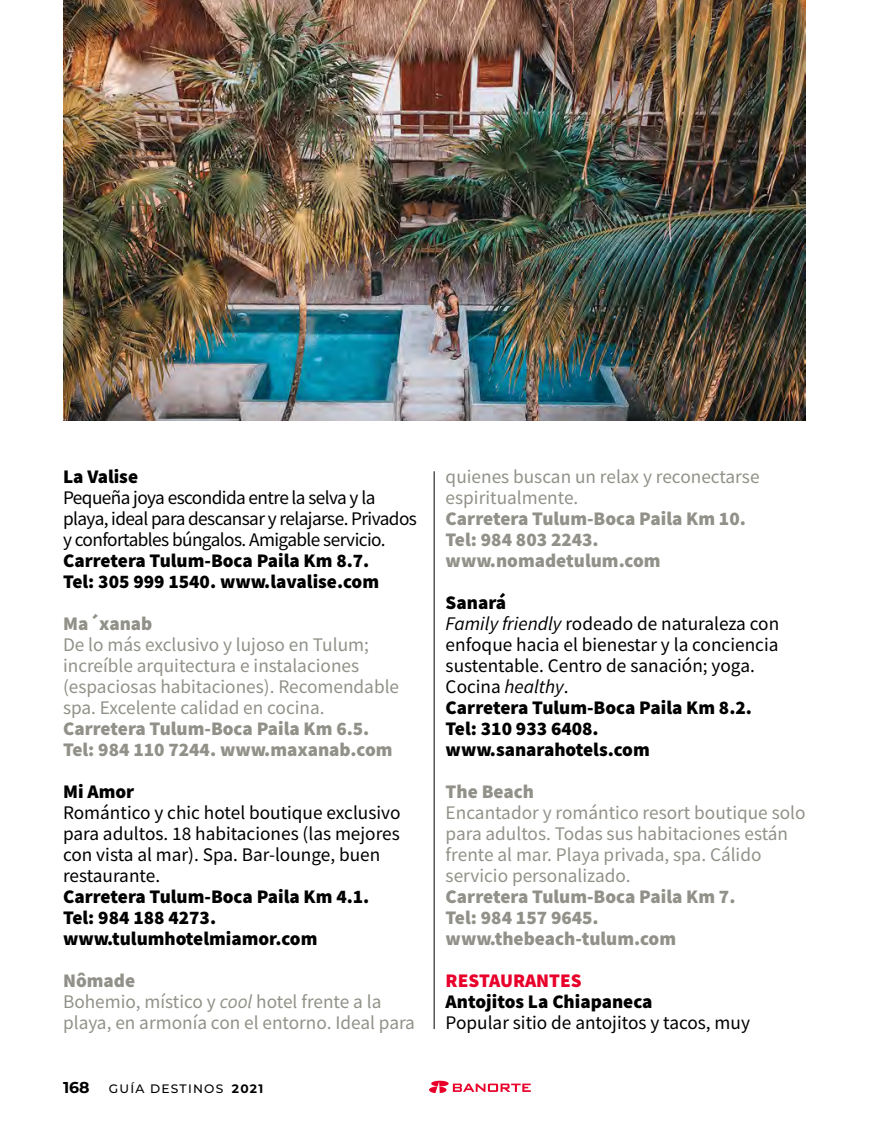
<style>
.page{position:relative;width:869px;height:1141px;background:#fff}
.page>*{position:absolute;margin:0;border:0;box-sizing:border-box;transform-origin:0 0}
.t1{font:19.25px/21px "Source Sans Pro";color:#929189}
.t2{font:19.25px/21px "Source Sans Pro";color:#000}
.t3{font:900 19.25px/21px "Source Sans Pro";color:#929189}
.t4{font:900 19.25px/21px "Source Sans Pro";color:#000}
.t5{font:19.25px/21px "Source Sans Pro";letter-spacing:-.03em;color:#000}
.t6{font:900 19.25px "Source Sans Pro";color:#e8002a}
.t7{font:700 15.75px "Montserrat";color:#000}
.t8{font:500 12.25px "Montserrat";letter-spacing:.1em;color:#000}
.s1{font-weight:900}
.s2{font-style:italic}
.s3{font-weight:700}
</style>
<div class="page">
<svg style="left:429px;top:1081px;width:101px;height:12px"></svg>
<img style="left:63px;top:0;width:742px;height:420px">
<hr style="left:433px;top:471px;width:1px;height:558px;background:#000">
<p class="t4" style="left:63px;top:466px;width:77px">La Valise</p>
<p class="t5" style="left:63px;top:487px;width:355px">Pequeña joya escondida entre la selva y la playa, ideal para descansar y relajarse. Privados y confortables búngalos. Amigable servicio.</p>
<p class="t4" style="left:63px;top:550px;width:317px">Carretera Tulum-Boca Paila Km 8.7.<br>Tel: 305 999 1540. www.lavalise.com</p>
<p class="t3" style="left:63px;top:613px;width:91px">Ma´xanab</p>
<p class="t1" style="left:63px;top:634px;width:337px">De lo más exclusivo y lujoso en Tulum; increíble arquitectura e instalaciones (espaciosas habitaciones). Recomendable spa. Excelente calidad en cocina.</p>
<p class="t3" style="left:63px;top:718px;width:331px">Carretera Tulum-Boca Paila Km 6.5.<br>Tel: 984 110 7244. www.maxanab.com</p>
<p class="t4" style="left:63px;top:781px;width:73px">Mi Amor</p>
<p class="t2" style="left:63px;top:802px;width:339px">Romántico y chic hotel boutique exclusivo para adultos. 18 habitaciones (las mejores con vista al mar). Spa. Bar-lounge, buen restaurante.</p>
<p class="t4" style="left:63px;top:886px;width:308px">Carretera Tulum-Boca Paila Km 4.1.<br>Tel: 984 188 4273. www.tulumhotelmiamor.com</p>
<p class="t1" style="left:63px;top:970px;width:353px"><span class="s1">Nômade<br></span>Bohemio, místico y <span class="s2">cool</span> hotel frente a la playa, en armonía con el entorno. Ideal para</p>
<p class="t7" style="left:63px;top:1076px;width:28px">168</p>
<p class="t8" style="left:109px;top:1080px;width:156px">GUÍA DESTINOS <span class="s3">2021</span></p>
<p class="t1" style="left:445px;top:466px;width:315px">quienes buscan un relax y reconectarse espiritualmente.</p>
<p class="t3" style="left:445px;top:508px;width:301px">Carretera Tulum-Boca Paila Km 10.<br>Tel: 984 803 2243. www.nomadetulum.com</p>
<p class="t2" style="left:445px;top:592px;width:335px"><span class="s1">Sanará<br></span><span class="s2">Family friendly</span> rodeado de naturaleza con enfoque hacia el bienestar y la conciencia sustentable. Centro de sanación; yoga.<br>Cocina <span class="s2">healthy</span>.<br><span class="s1">Carretera Tulum-Boca Paila Km 8.2.<br>Tel: 310 933 6408. www.sanarahotels.com</span></p>
<p class="t3" style="left:445px;top:781px;width:90px">The Beach</p>
<p class="t1" style="left:445px;top:802px;width:361px">Encantador y romántico resort boutique solo para adultos. Todas sus habitaciones están frente al mar. Playa privada, spa. Cálido servicio personalizado.</p>
<p class="t3" style="left:445px;top:886px;width:291px">Carretera Tulum-Boca Paila Km 7.<br>Tel: 984 157 9645. www.thebeach-tulum.com</p>
<p class="t6" style="left:445px;top:967px;width:137px">RESTAURANTES</p>
<p class="t4" style="left:445px;top:991px;width:208px">Antojitos La Chiapaneca</p>
<p class="t2" style="left:445px;top:1012px;width:306px">Popular sitio de antojitos y tacos, muy</p>
</div>
